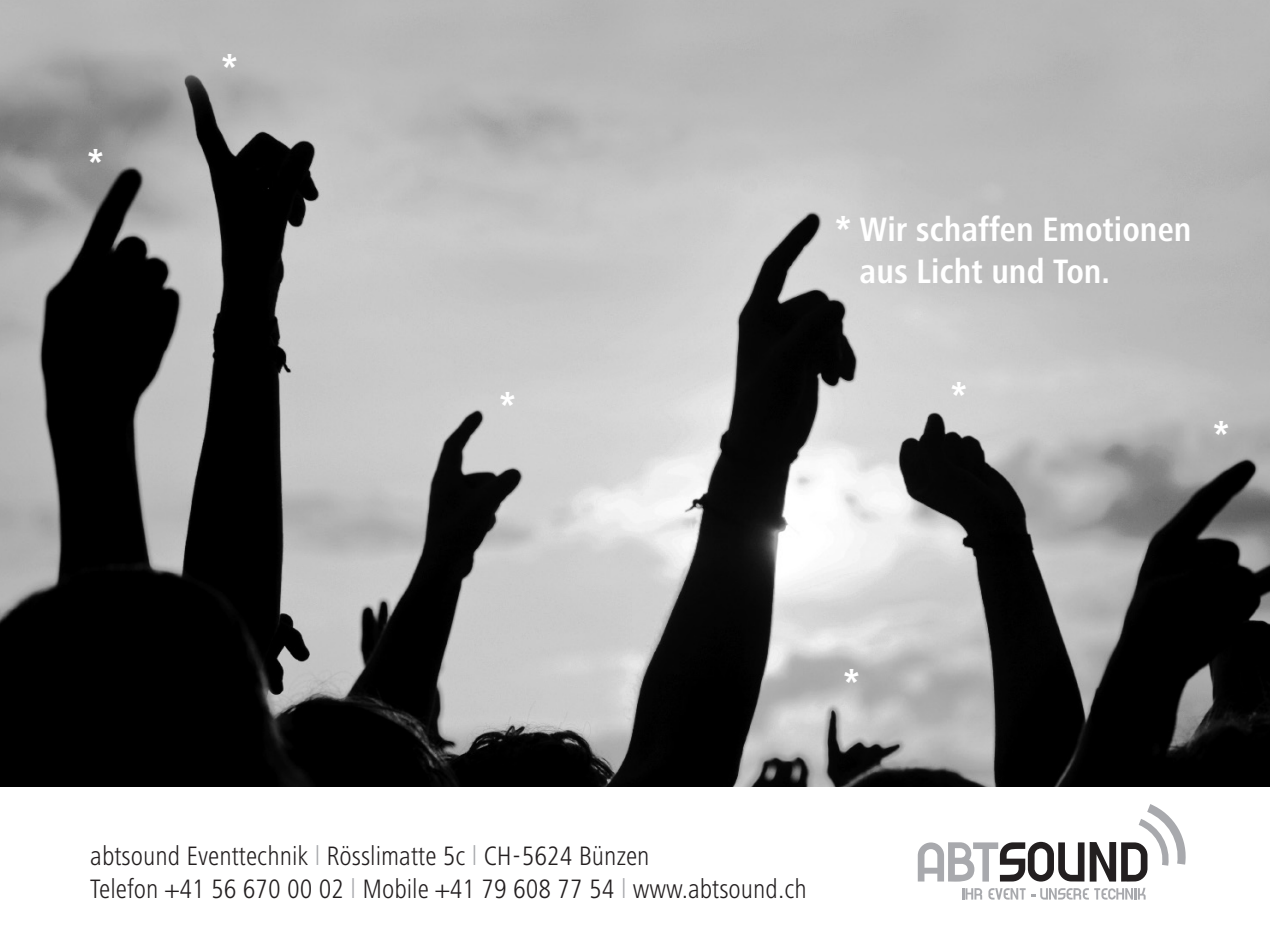
<style>
.page{position:relative;width:1270px;height:943px;background:#fff}
.page>*{position:absolute;margin:0;border:0;box-sizing:border-box;transform-origin:0 0}
.t1{font:700 condensed 42px "Frutiger Next LT";color:#fff}
.t2{font:700 condensed 35px/42px "Frutiger Next LT";color:#fff}
.t3{font:300 condensed 27.65px/33.2px "Frutiger Next LT";color:#231f20}
.s1{font-size:42px}
.s2{color:#a8a9ad}
</style>
<div class="page">
<img style="left:0;top:0;width:1270px;height:786px">
<svg style="left:962px;top:888px;width:20px;height:11px"></svg>
<svg style="left:988px;top:887px;width:158px;height:12px"></svg>
<svg style="left:918px;top:841px;width:166px;height:40px"></svg>
<svg style="left:1090px;top:804px;width:96px;height:77px"></svg>
<h1 class="t1" style="left:88px;top:140px;width:18px">*</h1>
<h1 class="t1" style="left:222px;top:45px;width:18px">*</h1>
<h1 class="t1" style="left:499px;top:382px;width:18px">*</h1>
<p class="t2" style="left:860px;top:208px;width:333px;text-indent:-24px"><span class="s1">*</span> Wir schaffen Emotionen aus Licht und Ton.</p>
<h1 class="t1" style="left:951px;top:372px;width:18px">*</h1>
<h1 class="t1" style="left:1213px;top:412px;width:18px">*</h1>
<h1 class="t1" style="left:843px;top:659px;width:18px">*</h1>
<p class="t3" style="left:90px;top:839px;width:718px">abtsound Eventtechnik <span class="s2">l</span> Rösslimatte 5c <span class="s2">l</span> CH-5624 Bünzen<br>Telefon +41 56 670 00 02 <span class="s2">l</span> Mobile +41 79 608 77 54 <span class="s2">l</span> www.abtsound.ch</p>
</div>
